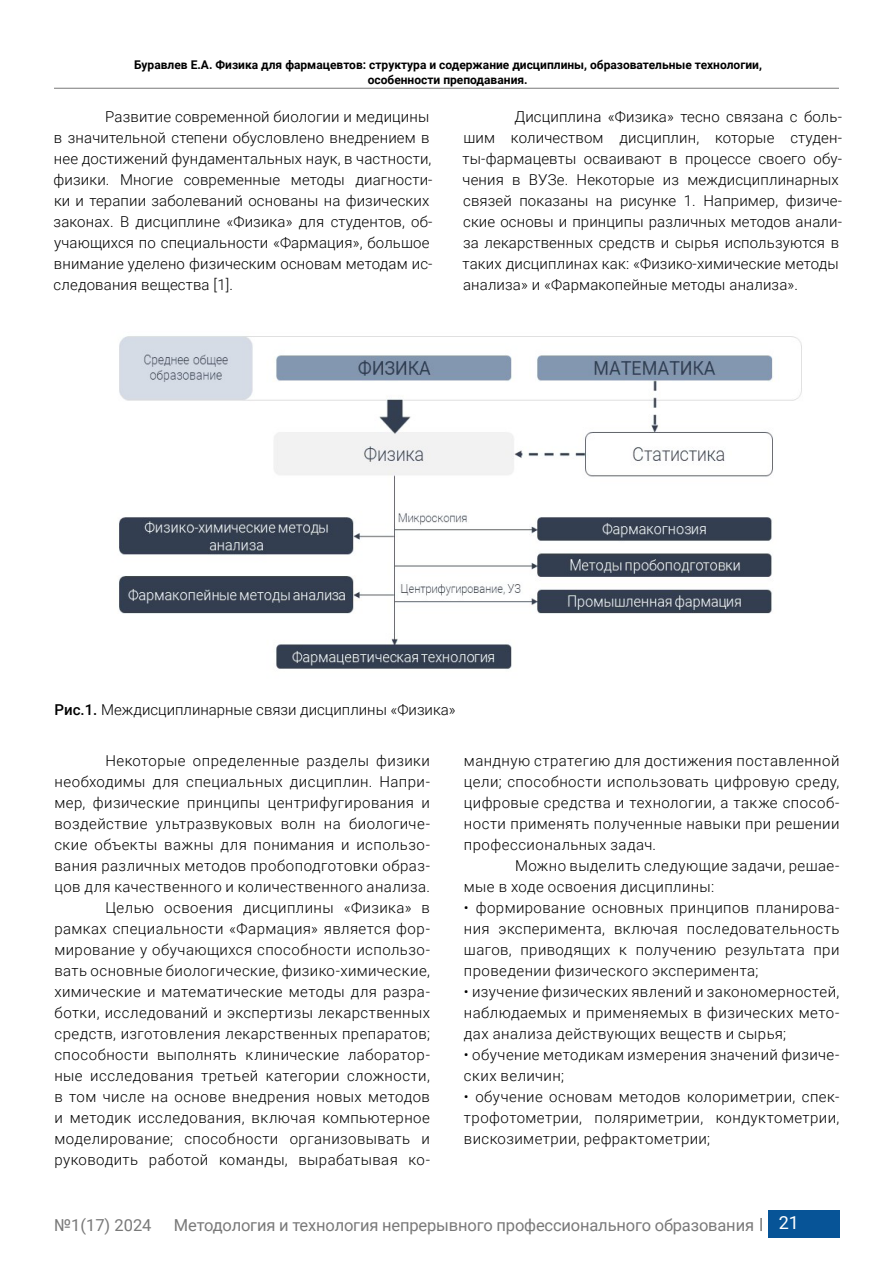
<style>
.page{position:relative;width:893px;height:1263px;background:#fff}
.page>*{position:absolute;margin:0;border:0;box-sizing:border-box;transform-origin:0 0}
.t1{font:18px "Roboto";color:#fff}
.t2{font:16.5px "Roboto";letter-spacing:-.01em;color:#797979}
.t3{font:300 15px/21px "Roboto";letter-spacing:.025em;color:#000}
.t4{font:300 15px "Roboto";color:#000}
.t5{font:700 12px/15px "Roboto";color:#000;text-align:center}
.s1{font-weight:500}
</style>
<div class="page">
<img style="left:119px;top:336px;width:683px;height:333px">
<div style="left:768px;top:1210px;width:71px;height:27px;background:#075497"></div>
<svg style="left:760px;top:1218px;width:2px;height:13px"></svg>
<hr style="left:54px;top:88px;width:785px;height:1px;background:#797979">
<p class="t5" style="left:134px;top:56px;width:629px">Буравлев Е.А. Физика для фармацевтов: структура и содержание дисциплины, образовательные технологии, особенности преподавания.</p>
<p class="t3" style="left:54px;top:106px;width:381px;text-indent:52px">Развитие современной биологии и медицины в значительной степени обусловлено внедрением в нее достижений фундаментальных наук, в частности, физики. Многие современные методы диагности&shy;ки и терапии заболеваний основаны на физических законах. В дисциплине «Физика» для студентов, об&shy;учающихся по специальности «Фармация», большое внимание уделено физическим основам методам ис&shy;следования вещества [1].</p>
<p class="t3" style="left:463px;top:106px;width:381px;text-indent:52px">Дисциплина «Физика» тесно связана с боль&shy;шим количеством дисциплин, которые студен&shy;ты-фармацевты осваивают в процессе своего обу&shy;чения в ВУЗе. Некоторые из междисциплинарных связей показаны на рисунке 1. Например, физиче&shy;ские основы и принципы различных методов анали&shy;за лекарственных средств и сырья используются в таких дисциплинах как: «Физико-химические методы анализа» и «Фармакопейные методы анализа».</p>
<p class="t4" style="left:54px;top:699px;width:403px"><span class="s1">Рис.1.</span> Междисциплинарные связи дисциплины «Физика»</p>
<p class="t3" style="left:54px;top:750px;width:377px;text-align:right">Некоторые определенные разделы физики необходимы для специальных дисциплин. Напри&shy;мер, физические принципы центрифугирования и воздействие ультразвуковых волн на биологиче&shy;ские объекты важны для понимания и использо&shy;вания различных методов пробоподготовки образ&shy;цов для качественного и количественного анализа.<br>Целью освоения дисциплины «Физика» в рамках специальности «Фармация» является фор&shy;мирование у обучающихся способности использо&shy;вать основные биологические, физико-химические, химические и математические методы для разра&shy;ботки, исследований и экспертизы лекарственных средств, изготовления лекарственных препаратов; способности выполнять клинические лаборатор&shy;ные исследования третьей категории сложности, в том числе на основе внедрения новых методов и методик исследования, включая компьютерное моделирование; способности организовывать и руководить работой команды, вырабатывая ко-</p>
<p class="t3" style="left:464px;top:750px;width:377px;text-align:justify">мандную стратегию для достижения поставленной цели; способности использовать цифровую среду, цифровые средства и технологии, а также способ&shy;ности применять полученные навыки при решении профессиональных задач.</p>
<p class="t3" style="left:464px;top:855px;width:377px;text-indent:51px">Можно выделить следующие задачи, решае&shy;мые в ходе освоения дисциплины:</p>
<p class="t3" style="left:464px;top:897px;width:377px;text-align:justify">• формирование основных принципов планирова&shy;ния эксперимента, включая последовательность шагов, приводящих к получению результата при проведении физического эксперимента;</p>
<p class="t3" style="left:464px;top:981px;width:377px;text-align:justify">• изучение физических явлений и закономерностей, наблюдаемых и применяемых в физических мето&shy;дах анализа действующих веществ и сырья;</p>
<p class="t3" style="left:464px;top:1044px;width:377px">• обучение методикам измерения значений физиче&shy;ских величин;</p>
<p class="t3" style="left:464px;top:1086px;width:377px;text-align:justify">• обучение основам методов колориметрии, спек&shy;трофотометрии, поляриметрии, кондуктометрии, вискозиметрии, рефрактометрии;</p>
<p class="t2" style="left:54px;top:1213px;width:99px">№1(17) 2024</p>
<p class="t2" style="left:174px;top:1213px;width:582px">Методология и технология непрерывного профессионального образования</p>
<p class="t1" style="left:779px;top:1210px;width:22px">21</p>
</div>
